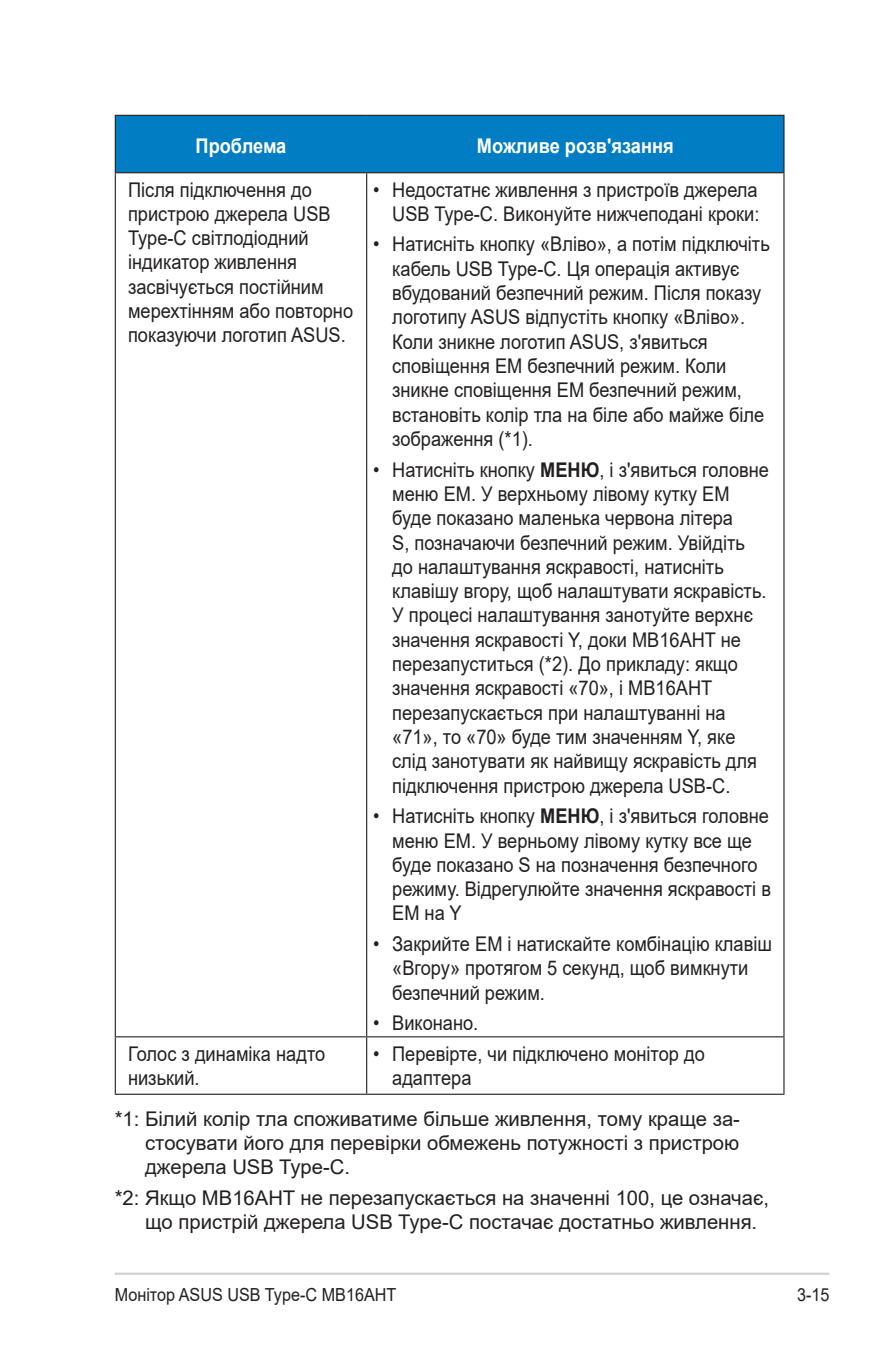
<style>
.page{position:relative;width:893px;height:1346px;background:#fff}
.page>*{position:absolute;margin:0;border:0;box-sizing:border-box;transform-origin:0 0}
.Table_Text_-new{font:20.25px/24.3px "Arial";color:#231f20;scale:.9 1}
.Table_Text_-new-2{font:20.25px/24.3px "Arial";color:#231f20;text-align:justify}
.Table_Text_-new-3{font:700 20.25px "Arial";color:#fff;scale:.9 1}
.t1{font:18px "Arial";color:#231f20;scale:.9 1}
.s1{font-weight:700}
</style>
<div class="page">
<hr style="left:115px;top:1272px;width:714px;height:3px;background:#d1d2d4">
<div style="left:116px;top:116px;width:667px;height:56px;background:#007dc3"></div>
<hr style="left:115px;top:116px;width:1px;height:56px;background:#231f20">
<hr style="left:783px;top:116px;width:1px;height:56px;background:#231f20">
<hr style="left:115px;top:115px;width:252px;height:1px;background:#231f20">
<hr style="left:367px;top:115px;width:417px;height:1px;background:#231f20">
<hr style="left:115px;top:173px;width:1px;height:863px;background:#231f20">
<hr style="left:115px;top:172px;width:252px;height:1px;background:#231f20">
<hr style="left:366px;top:173px;width:1px;height:863px;background:#231f20">
<hr style="left:783px;top:173px;width:1px;height:863px;background:#231f20">
<hr style="left:367px;top:172px;width:417px;height:1px;background:#231f20">
<hr style="left:115px;top:1037px;width:1px;height:56px;background:#231f20">
<hr style="left:115px;top:1036px;width:252px;height:1px;background:#231f20">
<hr style="left:115px;top:1093px;width:252px;height:2px;background:#231f20">
<hr style="left:366px;top:1037px;width:1px;height:56px;background:#231f20">
<hr style="left:783px;top:1037px;width:1px;height:56px;background:#231f20">
<hr style="left:367px;top:1036px;width:417px;height:1px;background:#231f20">
<hr style="left:367px;top:1093px;width:417px;height:2px;background:#231f20">
<p class="Table_Text_-new-3" style="left:196px;top:131px;width:102px">Проблема</p>
<p class="Table_Text_-new-3" style="left:477px;top:131px;width:220px">Можливе розв'язання</p>
<p class="Table_Text_-new" style="left:128px;top:177px;width:252px">Після підключення до пристрою джерела USB<br>Type-C світлодіодний індикатор живлення засвічується постійним мерехтінням або повторно показуючи логотип ASUS.</p>
<p class="Table_Text_-new" style="left:373px;top:177px;width:431px;text-align:right">• Недостатнє живлення з пристроїв джерела<br>USB Type-C. Виконуйте нижчеподані кроки:</p>
<p class="Table_Text_-new" style="left:392px;top:232px;width:421px;text-indent:-19px">• Натисніть кнопку «Вліво», а потім підключіть кабель USB Type-C. Ця операція активує вбудований безпечний режим. Після показу логотипу ASUS відпустіть кнопку «Вліво».<br>Коли зникне логотип ASUS, з'явиться сповіщення ЕМ безпечний режим. Коли зникне сповіщення ЕМ безпечний режим, встановіть колір тла на біле або майже біле зображення (*1).</p>
<p class="Table_Text_-new" style="left:392px;top:457px;width:420px;text-indent:-19px">• Натисніть кнопку <span class="s1">МЕНЮ</span>, і з'явиться головне меню ЕМ. У верхньому лівому кутку ЕМ буде показано маленька червона літера<br>S, позначаючи безпечний режим. Увійдіть до налаштування яскравості, натисніть клавішу вгору, щоб налаштувати яскравість.<br>У процесі налаштування занотуйте верхнє значення яскравості Y, доки MB16AHT не перезапуститься (*2). До прикладу: якщо значення яскравості «70», і MB16AHT перезапускається при налаштуванні на «71», то «70» буде тим значенням Y, яке слід занотувати як найвищу яскравість для підключення пристрою джерела USB-С.</p>
<p class="Table_Text_-new" style="left:392px;top:804px;width:422px;text-indent:-19px">• Натисніть кнопку <span class="s1">МЕНЮ</span>, і з'явиться головне меню ЕМ. У верньому лівому кутку все ще буде показано S на позначення безпечного режиму. Відрегулюйте значення яскравості в ЕМ на Y</p>
<p class="Table_Text_-new" style="left:392px;top:932px;width:423px;text-indent:-19px">• Закрийте ЕМ і натискайте комбінацію клавіш «Вгору» протягом 5 секунд, щоб вимкнути безпечний режим.</p>
<p class="Table_Text_-new" style="left:373px;top:1011px;width:118px">• Виконано.</p>
<p class="Table_Text_-new" style="left:128px;top:1041px;width:221px">Голос з динаміка надто низький.</p>
<p class="Table_Text_-new" style="left:392px;top:1041px;width:349px;text-indent:-19px">• Перевірте, чи підключено монітор до адаптера</p>
<p class="Table_Text_-new-2" style="left:145px;top:1106px;width:596px;text-indent:-30px">*1: Білий колір тла споживатиме більше живлення, тому краще за&shy;стосувати його для перевірки обмежень потужності з пристрою джерела USB Type-C.</p>
<p class="Table_Text_-new-2" style="left:145px;top:1185px;width:625px;text-indent:-30px">*2: Якщо MB16AHT не перезапускається на значенні 100, це означає, що пристрій джерела USB Type-С постачає достатньо живлення.</p>
<p class="t1" style="left:115px;top:1282px;width:314px">Монітор ASUS USB Type-C MB16AHT</p>
<p class="t1" style="left:797px;top:1282px;width:38px">3-15</p>
</div>
